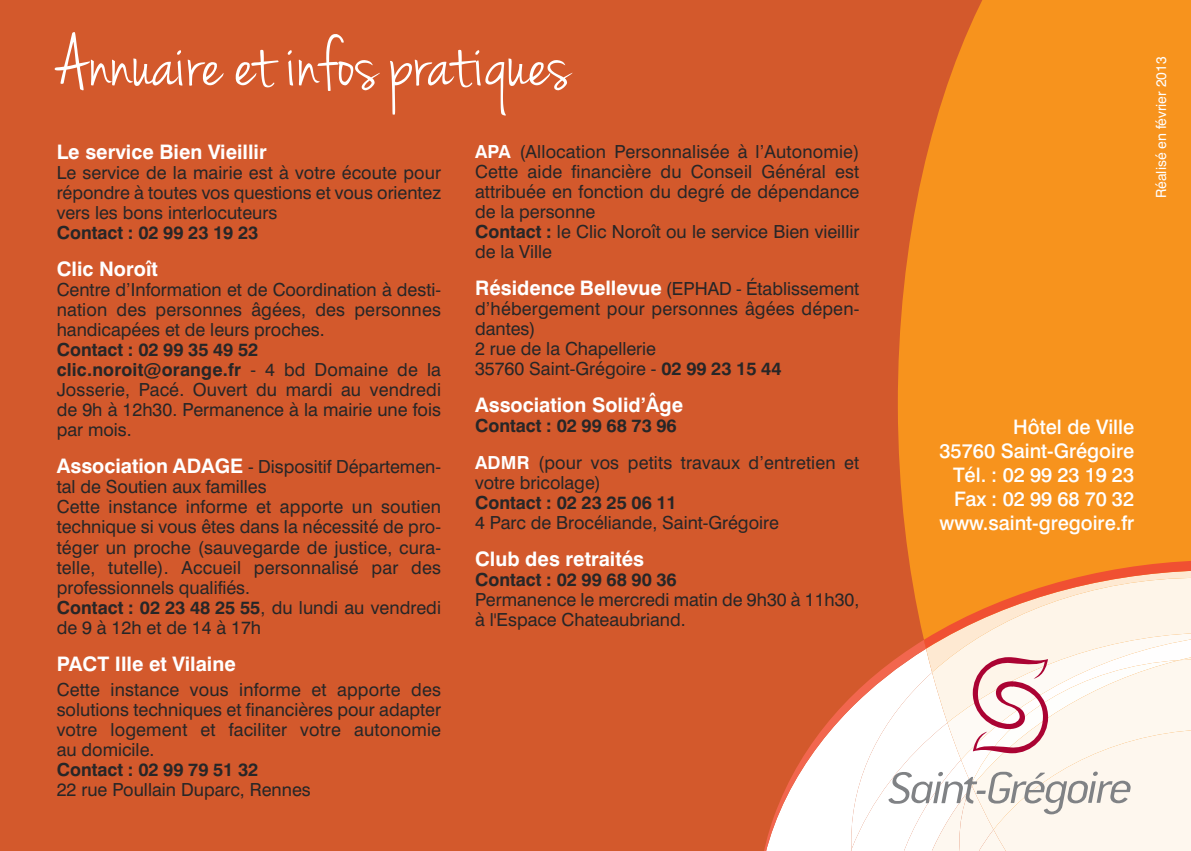
<style>
.page{position:relative;width:1191px;height:851px;background:#fff}
.page>*{position:absolute;margin:0;border:0;box-sizing:border-box;transform-origin:0 0}
.t1{font:80px "Jenna Sue";color:#fff}
.t2{font:700 20px "Swiss 721 BT";color:#fff}
.t3{font:500 20px/24px "Swiss 721 BT";color:#fff;text-align:right}
.t4{font:18px/20px "Swiss 721 BT";color:#272627}
.t5{font:700 18px "Swiss 721 BT";color:#272627}
.t6{font:14px "Swiss 721 BT";color:#fff}
.s1{font-weight:700}
.s2{font-weight:700;font-size:20px;color:#fff}
.s3{font-weight:700;color:#fff}
</style>
<div class="page">
<div style="left:0;top:0;width:1012px;height:850px;background:#d3592c"></div>
<div style="left:898px;top:0;width:293px;height:560px;background:#f7931d"></div>
<svg style="left:764px;top:717px;width:69px;height:133px;fill:#fff"></svg>
<svg style="left:833px;top:560px;width:358px;height:290px"></svg>
<h1 class="t1" style="left:57px;top:25px;width:515px">Annuaire et infos pratiques</h1>
<p class="t2" style="left:57px;top:145px;width:211px">Le service Bien Vieillir</p>
<p class="t4" style="left:57px;top:165px;width:386px;text-align:justify">Le service de la mairie est à votre écoute pour répondre à toutes vos questions et vous orientez vers les bons interlocuteurs</p>
<p class="t5" style="left:57px;top:226px;width:203px">Contact : 02 99 23 19 23</p>
<p class="t2" style="left:57px;top:262px;width:103px">Clic Noroît</p>
<p class="t4" style="left:57px;top:282px;width:386px;text-align:justify">Centre d’Information et de Coordination à desti&shy;nation des personnes âgées, des personnes handicapées et de leurs proches.</p>
<p class="t4" style="left:57px;top:342px;width:386px"><span class="s1">Contact : 02 99 35 49 52 clic.noroit@orange.fr</span> - 4 bd Domaine de la<br>Josserie, Pacé. Ouvert du mardi au vendredi de 9h à 12h30. Permanence à la mairie une fois par mois.</p>
<p class="t4" style="left:57px;top:459px;width:386px"><span class="s2">Association ADAGE</span> - Dispositif Départemen&shy;tal de Soutien aux familles<br>Cette instance informe et apporte un soutien technique si vous êtes dans la nécessité de pro&shy;téger un proche (sauvegarde de justice, cura&shy;telle, tutelle). Accueil personnalisé par des professionnels qualifiés.<br><span class="s1">Contact : 02 23 48 25 55</span>, du lundi au vendredi de 9 à 12h et de 14 à 17h</p>
<p class="t2" style="left:57px;top:656px;width:180px">PACT Ille et Vilaine</p>
<p class="t4" style="left:57px;top:681px;width:386px;text-align:justify">Cette instance vous informe et apporte des solutions techniques et financières pour adapter votre logement et faciliter votre autonomie au domicile.</p>
<p class="t5" style="left:57px;top:763px;width:203px">Contact : 02 99 79 51 32</p>
<p class="t4" style="left:57px;top:781px;width:255px">22 rue Poullain Duparc, Rennes</p>
<p class="t4" style="left:475px;top:143px;width:386px"><span class="s3">APA</span> (Allocation Personnalisée à l’Autonomie)<br>Cette aide financière du Conseil Général est attribuée en fonction du degré de dépendance de la personne<br><span class="s1">Contact :</span> le Clic Noroît ou le service Bien vieillir de la Ville</p>
<p class="t4" style="left:475px;top:280px;width:386px"><span class="s2">Résidence Bellevue</span> (EPHAD - Établissement d’hébergement pour personnes âgées dépen&shy;dantes)<br>2 rue de la Chapellerie<br>35760 Saint-Grégoire - <span class="s1">02 99 23 15 44</span></p>
<p class="t2" style="left:475px;top:397px;width:210px">Association Solid’Âge</p>
<p class="t4" style="left:475px;top:409px;width:386px;line-height:37px"><span class="s1">Contact : 02 99 68 73 96<br></span><span class="s3">ADMR</span> (pour vos petits travaux d’entretien et</p>
<p class="t4" style="left:475px;top:474px;width:127px">votre bricolage)</p>
<p class="t5" style="left:475px;top:496px;width:203px">Contact : 02 23 25 06 11</p>
<p class="t4" style="left:475px;top:514px;width:305px">4 Parc de Brocéliande, Saint-Grégoire</p>
<p class="t2" style="left:475px;top:551px;width:170px">Club des retraités</p>
<p class="t5" style="left:475px;top:573px;width:203px">Contact : 02 99 68 90 36</p>
<p class="t4" style="left:475px;top:591px;width:386px">Permanence le mercredi matin de 9h30 à 11h30, à l'Espace Chateaubriand.</p>
<p class="t6" style="left:1156px;top:198px;width:143px;rotate:-90deg">Réalisé en février 2013</p>
<p class="t3" style="left:939px;top:417px;width:196px">Hôtel de Ville<br>35760 Saint-Grégoire<br>Tél. : 02 99 23 19 23<br>Fax : 02 99 68 70 32 www.saint-gregoire.fr</p>
</div>
